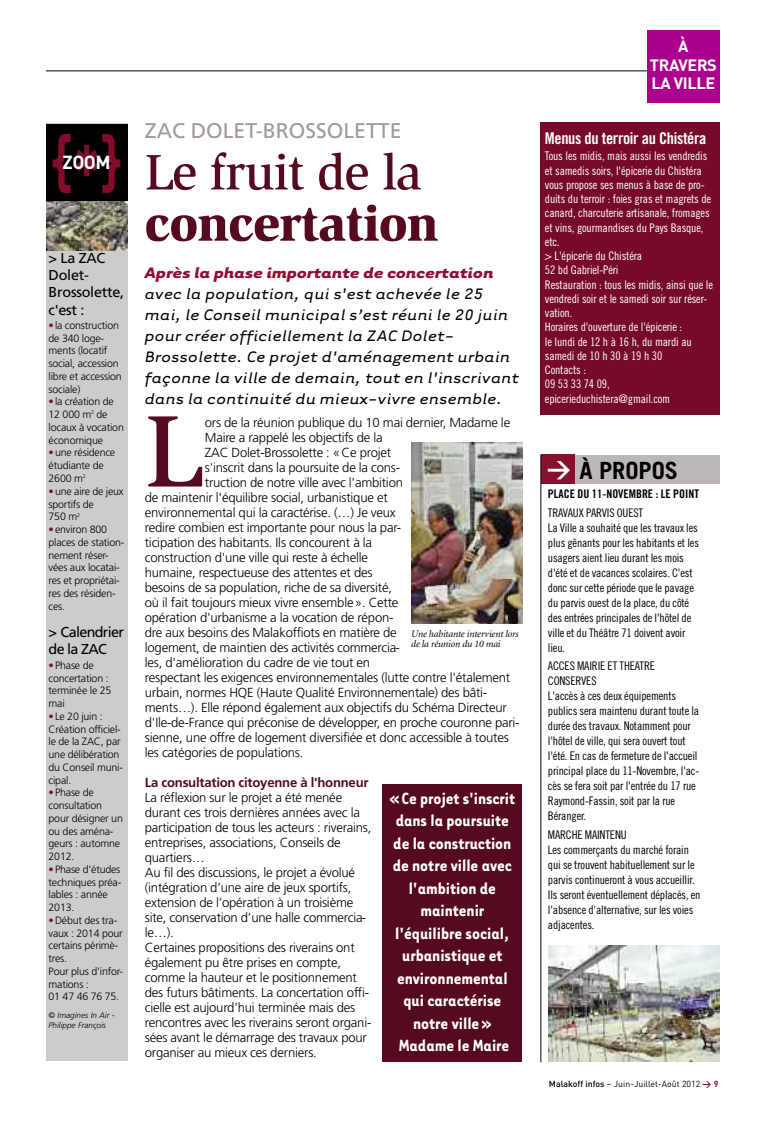
<style>
.page{position:relative;width:780px;height:1134px;background:#fff}
.page>*{position:absolute;margin:0;border:0;box-sizing:border-box;transform-origin:0 0}
.t1{font:500 104.62px "Slimbach";color:#560a1d}
.t2{font:700 68.75px "DIN";color:#840b2c;scale:.7 1}
.t3{font:900 51.25px "Slimbach";letter-spacing:-.015em;color:#560a1d}
.t4{font:500 51.25px "Slimbach";letter-spacing:-.015em;color:#560a1d}
.t5{font:700 23.75px "Trade Gothic";color:#000}
.t6{font:21.25px "Frutiger";color:#a3989b}
.t7{font:700 18.75px/22.5px "Tarzana Narrow";color:#fff;text-align:center}
.t8{font:700 18.75px "DIN";color:#fff}
.t9{font:italic 17.5px/21px "Tarzana Wide";letter-spacing:-.005em;color:#000}
.t10{font:italic 700 17.5px "Tarzana Wide";letter-spacing:-.005em;color:#900e32}
.t11{font:16.25px "Trade Gothic Bold Cond Twenty";letter-spacing:-.02em;color:#fff}
.t12{font:700 16.25px/18.8px "DIN";letter-spacing:-.025em;color:#fff;text-align:center}
.t13{font:14.38px/17.2px "Frutiger";letter-spacing:-.02em;color:#000}
.t14{font:14.38px/17.2px "Frutiger";letter-spacing:-.045em;color:#000}
.t15{font:300 13.12px/15px "Frutiger";letter-spacing:-.015em;color:#000}
.t16{font:700 13.12px "Frutiger";letter-spacing:-.02em;color:#560a1d}
.t17{font:11.88px/15px "Trade Gothic Cond Eighteen";letter-spacing:-.015em;color:#000}
.t18{font:11.88px/14.2px "Trade Gothic Cond Eighteen";letter-spacing:-.015em;color:#fff}
.t19{font:11.88px "Trade Gothic Bold Cond Twenty";color:#000}
.t20{font:300 10.62px/12.8px "Frutiger";letter-spacing:-.015em;color:#000}
.t21{font:italic 10px/10px "Minion";letter-spacing:-.015em;color:#000}
.t22{font:8.75px "DIN";color:#000}
.t23{font:italic 300 8.12px/9.8px "Frutiger";color:#000}
.s1{font-size:80px}
.s2{color:#840b2c}
.s3{font-family:"DIN";color:#fff}
.s4{font-weight:500}
.s5{font-weight:700;color:#900e32}
</style>
<div class="page">
<hr style="left:46px;top:71px;width:673px;height:1px;background:#000">
<div style="left:46px;top:123px;width:81px;height:938px;background:#ccc"></div>
<div style="left:46px;top:125px;width:81px;height:76px;background:#000"></div>
<img style="left:46px;top:201px;width:81px;height:50px">
<div style="left:382px;top:784px;width:140px;height:277px;background:#560a1d"></div>
<img style="left:411px;top:442px;width:111px;height:181px">
<div style="left:540px;top:122px;width:179px;height:293px;background:#770a29"></div>
<div style="left:647px;top:30px;width:72px;height:73px;background:#ab008d"></div>
<div style="left:541px;top:455px;width:178px;height:29px;background:#beb7b9"></div>
<div style="left:541px;top:455px;width:33px;height:29px;background:#89102d"></div>
<hr style="left:540px;top:455px;width:1px;height:607px;background:#000">
<img style="left:548px;top:946px;width:171px;height:115px">
<h2 class="t2" style="left:51px;top:124px;width:104px">{<span class="s1">*</span>}</h2>
<h3 class="t8" style="left:63px;top:152px;width:50px">ZOOM</h3>
<p class="t13" style="left:49px;top:250px;width:77px">&gt; La ZAC<br>Dolet-<br>Brossolette, c'est :</p>
<p class="t20" style="left:49px;top:320px;width:75px"><span class="s2">•</span>la construction de 340 loge&shy;ments (locatif social, accession libre et accession sociale)</p>
<p class="t20" style="left:49px;top:396px;width:77px"><span class="s2">•</span>la création de<br>12 000 m<sup>2</sup> de locaux à vocation économique</p>
<p class="t20" style="left:49px;top:447px;width:68px"><span class="s2">•</span>une résidence étudiante de<br>2600 m<sup>2</sup></p>
<p class="t20" style="left:49px;top:485px;width:77px"><span class="s2">•</span>une aire de jeux sportifs de<br>750 m<sup>2</sup></p>
<p class="t20" style="left:49px;top:524px;width:77px"><span class="s2">•</span>environ 800 places de station&shy;nement réser&shy;vées aux locatai&shy;res et propriétai&shy;res des résiden&shy;ces.</p>
<p class="t14" style="left:49px;top:624px;width:77px">&gt; Calendrier de la ZAC</p>
<p class="t20" style="left:49px;top:659px;width:64px"><span class="s2">•</span>Phase de concertation : terminée le 25 mai</p>
<p class="t20" style="left:49px;top:710px;width:76px"><span class="s2">•</span>Le 20 juin :<br>Création officiel&shy;le de la ZAC, par une délibération du Conseil muni&shy;cipal.</p>
<p class="t20" style="left:49px;top:787px;width:76px"><span class="s2">•</span>Phase de consultation pour désigner un ou des aména&shy;geurs : automne<br>2012.</p>
<p class="t20" style="left:49px;top:863px;width:74px"><span class="s2">•</span>Phase d'études techniques préa&shy;lables : année<br>2013.</p>
<p class="t20" style="left:49px;top:914px;width:76px"><span class="s2">•</span>Début des tra&shy;vaux : 2014 pour certains périmè&shy;tres.<br>Pour plus d'infor&shy;mations :<br>01 47 46 76 75.</p>
<p class="t23" style="left:49px;top:1011px;width:68px">© Imagines In Air -<br>Philippe François</p>
<h3 class="t6" style="left:145px;top:122px;width:258px">ZAC DOLET-BROSSOLETTE</h3>
<h3 class="t4" style="left:145px;top:153px;width:279px">Le fruit de la</h3>
<h3 class="t3" style="left:145px;top:204px;width:295px">concertation</h3>
<h3 class="t10" style="left:145px;top:262px;width:350px">Après la phase importante de concertation</h3>
<p class="t9" style="left:145px;top:283px;width:376px">avec la population, qui s'est achevée le 25 mai, le Conseil municipal s’est réuni le 20 juin pour créer officiellement la ZAC Dolet-Brossolette. Ce projet d'aménagement urbain façonne la ville de demain, tout en l'inscrivant dans la continuité du mieux-vivre ensemble.</p>
<h1 class="t1" style="left:145px;top:411px;width:60px">L</h1>
<p class="t15" style="left:205px;top:415px;width:307px">ors de la réunion publique du 10 mai dernier, Madame le</p>
<p class="t15" style="left:205px;top:430px;width:179px">Maire a rappelé les objectifs de la</p>
<p class="t15" style="left:205px;top:445px;width:188px">ZAC Dolet-Brossolette : «Ce projet</p>
<p class="t15" style="left:205px;top:460px;width:197px">s'inscrit dans la poursuite de la cons-</p>
<p class="t15" style="left:205px;top:475px;width:200px">truction de notre ville avec l'ambition</p>
<p class="t15" style="left:145px;top:490px;width:244px">de maintenir l'équilibre social, urbanistique et</p>
<p class="t15" style="left:145px;top:505px;width:252px">environnemental qui la caractérise. (…) Je veux</p>
<p class="t15" style="left:145px;top:520px;width:258px">redire combien est importante pour nous la par-</p>
<p class="t15" style="left:145px;top:535px;width:229px">ticipation des habitants. Ils concourent à la</p>
<p class="t15" style="left:145px;top:550px;width:225px">construction d'une ville qui reste à échelle</p>
<p class="t15" style="left:145px;top:565px;width:229px">humaine, respectueuse des attentes et des</p>
<p class="t15" style="left:145px;top:580px;width:249px">besoins de sa population, riche de sa diversité,</p>
<p class="t15" style="left:145px;top:595px;width:255px">où il fait toujours mieux vivre ensemble». Cette</p>
<p class="t15" style="left:145px;top:610px;width:250px">opération d'urbanisme a la vocation de répon-</p>
<p class="t15" style="left:145px;top:625px;width:253px">dre aux besoins des Malakoffiots en matière de</p>
<p class="t15" style="left:145px;top:640px;width:256px">logement, de maintien des activités commercia-</p>
<p class="t15" style="left:145px;top:655px;width:227px">les, d'amélioration du cadre de vie tout en</p>
<p class="t15" style="left:145px;top:670px;width:367px">respectant les exigences environnementales (lutte contre l'étalement</p>
<p class="t15" style="left:145px;top:685px;width:344px">urbain, normes HQE (Haute Qualité Environnementale) des bâti-</p>
<p class="t15" style="left:145px;top:700px;width:363px">ments…). Elle répond également aux objectifs du Schéma Directeur</p>
<p class="t15" style="left:145px;top:715px;width:376px">d'Ile-de-France qui préconise de développer, en proche couronne pari-</p>
<p class="t15" style="left:145px;top:730px;width:365px">sienne, une offre de logement diversifiée et donc accessible à toutes</p>
<p class="t15" style="left:145px;top:745px;width:160px">les catégories de populations.</p>
<p class="t16" style="left:145px;top:777px;width:225px">La consultation citoyenne à l'honneur</p>
<p class="t15" style="left:145px;top:790px;width:228px">La réflexion sur le projet a été menée durant ces trois dernières années avec la participation de tous les acteurs : riverains, entreprises, associations, Conseils de quartiers…<br>Au fil des discussions, le projet a évolué (intégration d’une aire de jeux sportifs, extension de l’opération à un troisième site, conservation d’une halle commercia&shy;le…).<br>Certaines propositions des riverains ont également pu être prises en compte, comme la hauteur et le positionnement des futurs bâtiments. La concertation offi&shy;cielle est aujourd’hui terminée mais des rencontres avec les riverains seront organi&shy;sées avant le démarrage des travaux pour organiser au mieux ces derniers.</p>
<h3 class="t7" style="left:389px;top:786px;width:127px">«Ce projet s'inscrit dans la poursuite de la construction de notre ville avec l'ambition de maintenir l'équilibre social, urbanistique et environnemental qui caractérise notre ville »<br>Madame le Maire</h3>
<p class="t21" style="left:411px;top:630px;width:109px">Une habitante intervient lors de la réunion du 10 mai</p>
<p class="t12" style="left:649px;top:37px;width:69px">À<br>TRAVERS<br>LA VILLE</p>
<p class="t11" style="left:545px;top:132px;width:163px">Menus du terroir au Chistéra</p>
<p class="t18" style="left:545px;top:150px;width:169px">Tous les midis, mais aussi les vendredis et samedis soirs, l'épicerie du Chistéra vous propose ses menus à base de pro&shy;duits du terroir : foies gras et magrets de canard, charcuterie artisanale, fromages et vins, gourmandises du Pays Basque, etc.<br>&gt; L'épicerie du Chistéra<br>52 bd Gabriel-Péri<br>Restauration : tous les midis, ainsi que le vendredi soir et le samedi soir sur réser&shy;vation.<br>Horaires d'ouverture de l'épicerie :<br>le lundi de 12 h à 16 h, du mardi au samedi de 10 h 30 à 19 h 30<br>Contacts :<br>09 53 33 74 09, epicerieduchistera@gmail.com</p>
<h3 class="t5" style="left:546px;top:462px;width:133px"><span class="s3">&gt;</span> À PROPOS</h3>
<p class="t19" style="left:548px;top:489px;width:152px">PLACE DU 11-NOVEMBRE : LE POINT</p>
<p class="t17" style="left:548px;top:506px;width:152px">TRAVAUX PARVIS OUEST<br>La Ville a souhaité que les travaux les plus gênants pour les habitants et les usagers aient lieu durant les mois d'été et de vacances scolaires. C'est donc sur cette période que le pavage du parvis ouest de la place, du côté des entrées principales de l'hôtel de ville et du Théâtre 71 doivent avoir lieu.</p>
<p class="t17" style="left:548px;top:659px;width:153px">ACCES MAIRIE ET THEATRE<br>CONSERVES<br>L'accès à ces deux équipements publics sera maintenu durant toute la durée des travaux. Notamment pour l'hôtel de ville, qui sera ouvert tout l'été. En cas de fermeture de l'accueil principal place du 11-Novembre, l'ac&shy;cès se fera soit par l'entrée du 17 rue<br>Raymond-Fassin, soit par la rue<br>Béranger.</p>
<p class="t17" style="left:548px;top:828px;width:154px">MARCHE MAINTENU<br>Les commerçants du marché forain qui se trouvent habituellement sur le parvis continueront à vous accueillir.<br>Ils seront éventuellement déplacés, en l'absence d'alternative, sur les voies adjacentes.</p>
<p class="t22" style="left:549px;top:1079px;width:171px"><span class="s4">Malakoff infos</span> – Juin-Juillet-Août 2012 <span class="s5">&gt; 9</span></p>
</div>
